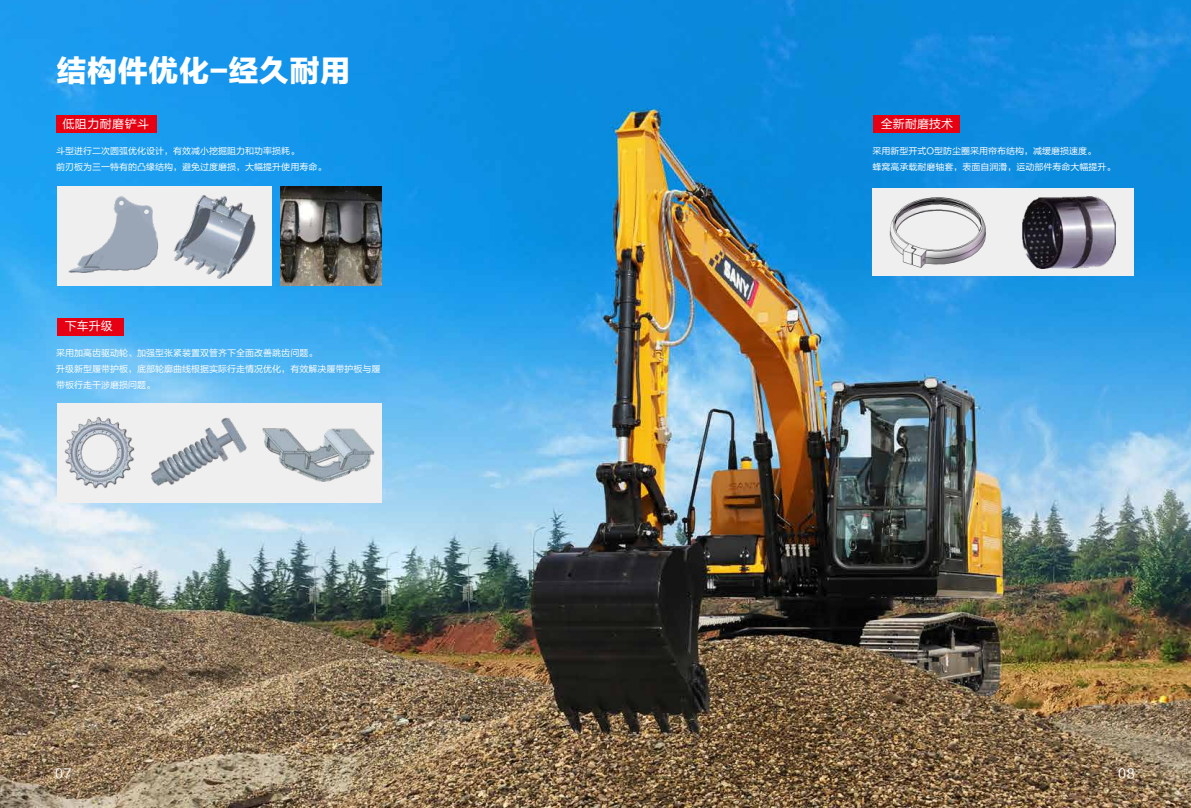
<style>
.page{position:relative;width:1191px;height:808px;background:#fff}
.page>*{position:absolute;margin:0;border:0;box-sizing:border-box;transform-origin:0 0}
.t1{font:30px "FZLTTHK GBK1 0";letter-spacing:.02em;color:#fff}
.t2{font:13px "FZLTHK GBK1 0";color:#fff}
.t3{font:12px "FZLTHK GBK1 0";color:#fff}
.t4{font:12px "FZLTHK GBK1 0";letter-spacing:.04em;color:#fff}
.t5{font:9px/16px "FZLTHK GBK1 0";color:#fff}
</style>
<div class="page">
<img style="left:0;top:0;width:1191px;height:808px">
<div style="left:57px;top:318px;width:66px;height:17px;background:#e60012"></div>
<div style="left:57px;top:116px;width:100px;height:17px;background:#e60012"></div>
<div style="left:873px;top:116px;width:86px;height:17px;background:#e60012"></div>
<div style="left:57px;top:403px;width:324px;height:99px;background:#efefef"></div>
<div style="left:872px;top:188px;width:262px;height:88px;background:#efefef"></div>
<div style="left:57px;top:186px;width:215px;height:99px;background:#efefef"></div>
<img style="left:68px;top:195px;width:188px;height:83px">
<img style="left:280px;top:186px;width:101px;height:99px">
<img style="left:64px;top:417px;width:71px;height:71px">
<img style="left:151px;top:418px;width:96px;height:68px">
<img style="left:262px;top:428px;width:113px;height:54px">
<img style="left:889px;top:197px;width:97px;height:71px">
<img style="left:1022px;top:196px;width:93px;height:72px">
<h1 class="t1" style="left:57px;top:54px;width:295px">结构件优化-经久耐用</h1>
<h3 class="t3" style="left:881px;top:117px;width:73px">全新耐磨技术</h3>
<h3 class="t4" style="left:62px;top:117px;width:88px">低阻力耐磨铲斗</h3>
<p class="t5" style="left:56px;top:143px;width:272px">斗型进行二次圆弧优化设计，有效减小挖掘阻力和功率损耗。<br>前刃板为三一特有的凸缘结构，避免过度磨损，大幅提升使用寿命。</p>
<p class="t5" style="left:872px;top:143px;width:244px">采用新型开式O型防尘圈采用帘布结构，减缓磨损速度。<br>蜂窝高承载耐磨轴套，表面自润滑，运动部件寿命大幅提升。</p>
<h3 class="t3" style="left:65px;top:320px;width:49px">下车升级</h3>
<p class="t5" style="left:56px;top:345px;width:326px">采用加高齿驱动轮、加强型张紧装置双管齐下全面改善跳齿问题。<br>升级新型履带护板，底部轮廓曲线根据实际行走情况优化，有效解决履带护板与履带板行走干涉磨损问题。</p>
<h2 class="t2" style="left:55px;top:766px;width:18px">07</h2>
<h2 class="t2" style="left:1118px;top:766px;width:18px">08</h2>
</div>
